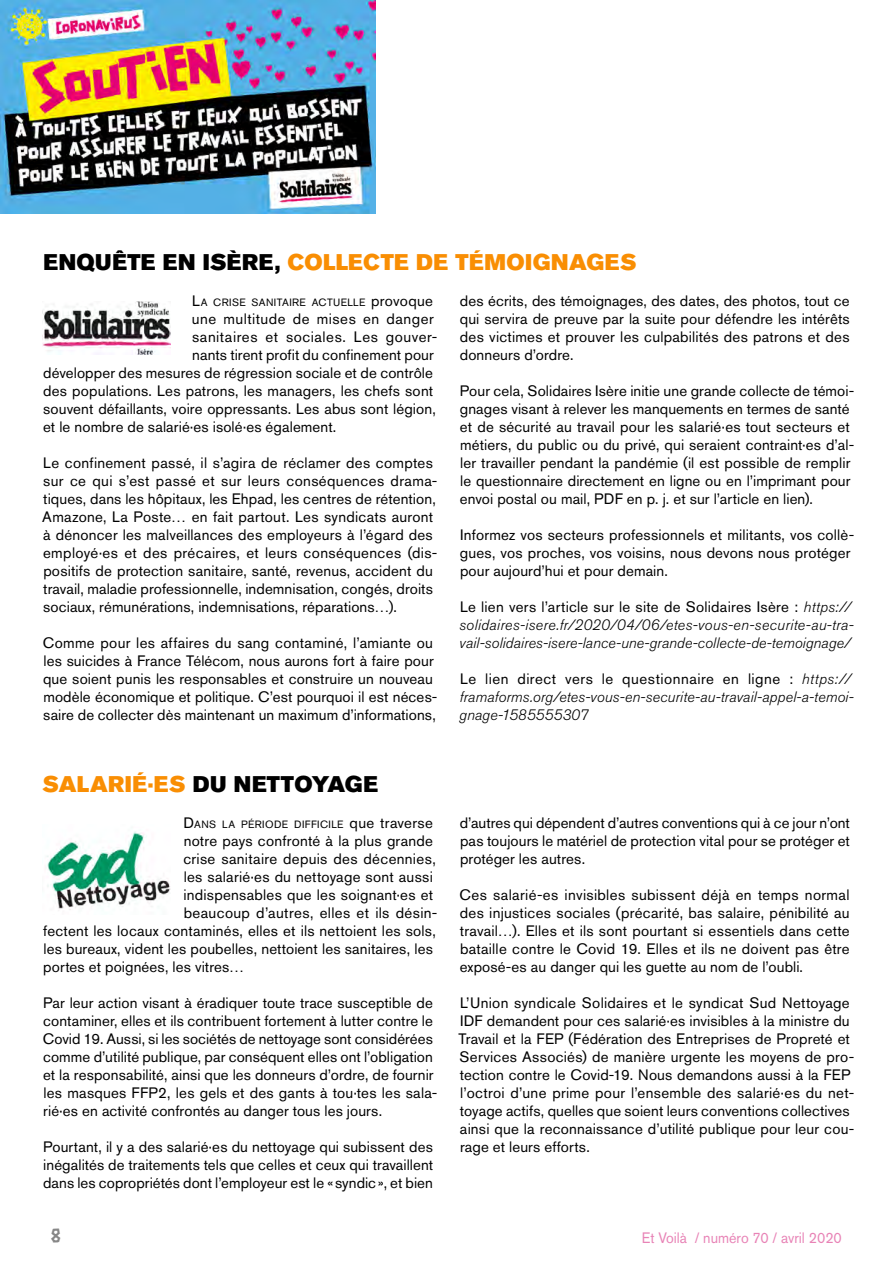
<style>
.page{position:relative;width:893px;height:1263px;background:#fff}
.page>*{position:absolute;margin:0;border:0;box-sizing:border-box;transform-origin:0 0}
.t1{font:22.5px "Akzidenz Grotesk Std Super";letter-spacing:.02em;color:#f98e03}
.t2{font:22.5px "Akzidenz Grotesk Std Super";letter-spacing:.02em;color:#000}
.t3{font:15px/18px "Akzidenz Grotesk Std";letter-spacing:.01em;color:#000}
.t4{font:italic 300 15px/18px "Akzidenz Grotesk Std";letter-spacing:.005em;color:#000}
.t5{font:15px "Akzidenz Grotesk Std";letter-spacing:.04em;color:#000}
.t6{font:15px "Akzidenz Grotesk Std";letter-spacing:.03em;color:#000}
.t7{font:15px "Akzidenz Grotesk Std";color:#e883b6;scale:.95 1}
.t8{font:15px "Scotchlidaires";color:#878787}
.t9{font:10.5px "Akzidenz Grotesk Std";letter-spacing:.04em;color:#000}
.s1{color:#000}
.s2{font-size:15px}
.s3{font-weight:400;font-style:normal}
.s4{color:#f98e03}
</style>
<div class="page">
<img style="left:46px;top:831px;width:124px;height:79px">
<img style="left:43px;top:301px;width:127px;height:54px">
<img style="left:0;top:0;width:375px;height:214px">
<h1 class="t1" style="left:43px;top:249px;width:595px"><span class="s1">ENQUÊTE EN ISÈRE,</span> COLLECTE DE TÉMOIGNAGES</h1>
<p class="t9" style="left:192px;top:296px;width:242px"><span class="s2">L</span>A CRISE SANITAIRE ACTUELLE <span class="s2">provoque</span></p>
<p class="t6" style="left:192px;top:310px;width:243px">une multitude de mises en danger</p>
<p class="t5" style="left:192px;top:328px;width:247px">sanitaires et sociales. Les gouver-</p>
<p class="t3" style="left:192px;top:346px;width:243px">nants tirent profit du confinement pour</p>
<p class="t3" style="left:43px;top:364px;width:391px">développer des mesures de régression sociale et de contrôle</p>
<p class="t3" style="left:43px;top:382px;width:392px">des populations. Les patrons, les managers, les chefs sont</p>
<p class="t3" style="left:43px;top:400px;width:394px">souvent défaillants, voire oppressants. Les abus sont légion,</p>
<p class="t3" style="left:43px;top:418px;width:295px">et le nombre de salarié·es isolé·es également.</p>
<p class="t3" style="left:42px;top:454px;width:397px">Le confinement passé, il s’agira de réclamer des comptes sur ce qui s’est passé et sur leurs conséquences drama&shy;tiques, dans les hôpitaux, les Ehpad, les centres de rétention, Amazone, La Poste… en fait partout. Les syndicats auront à dénoncer les malveillances des employeurs à l’égard des employé·es et des précaires, et leurs conséquences (dis&shy;positifs de protection sanitaire, santé, revenus, accident du travail, maladie professionnelle, indemnisation, congés, droits sociaux, rémunérations, indemnisations, réparations…).</p>
<p class="t3" style="left:43px;top:634px;width:396px">Comme pour les affaires du sang contaminé, l’amiante ou les suicides à France Télécom, nous aurons fort à faire pour que soient punis les responsables et construire un nouveau modèle économique et politique. C’est pourquoi il est néces&shy;saire de collecter dès maintenant un maximum d’informations,</p>
<p class="t3" style="left:460px;top:292px;width:391px;text-align:justify">des écrits, des témoignages, des dates, des photos, tout ce qui servira de preuve par la suite pour défendre les intérêts des victimes et prouver les culpabilités des patrons et des donneurs d’ordre.</p>
<p class="t3" style="left:460px;top:382px;width:396px">Pour cela, Solidaires Isère initie une grande collecte de témoi&shy;gnages visant à relever les manquements en termes de santé et de sécurité au travail pour les salarié·es tout secteurs et métiers, du public ou du privé, qui seraient contraint·es d’al&shy;ler travailler pendant la pandémie (il est possible de remplir le questionnaire directement en ligne ou en l’imprimant pour envoi postal ou mail, PDF en p. j. et sur l’article en lien).</p>
<p class="t3" style="left:460px;top:526px;width:396px">Informez vos secteurs professionnels et militants, vos collè&shy;gues, vos proches, vos voisins, nous devons nous protéger pour aujourd’hui et pour demain.</p>
<p class="t4" style="left:459px;top:598px;width:396px"><span class="s3">Le lien vers l’article sur le site de Solidaires Isère :</span> https:// solidaires-isere.fr/2020/04/06/etes-vous-en-securite-au-tra&shy;vail-solidaires-isere-lance-une-grande-collecte-de-temoignage/</p>
<p class="t4" style="left:459px;top:670px;width:396px"><span class="s3">Le lien direct vers le questionnaire en ligne :</span> https:// framaforms.org/etes-vous-en-securite-au-travail-appel-a-temoi&shy;gnage-1585555307</p>
<h1 class="t2" style="left:43px;top:771px;width:337px"><span class="s4">SALARIÉ·ES</span> DU NETTOYAGE</h1>
<p class="t9" style="left:183px;top:818px;width:251px"><span class="s2">D</span>ANS LA PÉRIODE DIFFICILE <span class="s2">que traverse</span></p>
<p class="t3" style="left:184px;top:832px;width:251px">notre pays confronté à la plus grande</p>
<p class="t3" style="left:183px;top:850px;width:254px">crise sanitaire depuis des décennies,</p>
<p class="t3" style="left:184px;top:868px;width:250px">les salarié·es du nettoyage sont aussi</p>
<p class="t3" style="left:184px;top:886px;width:251px">indispensables que les soignant·es et</p>
<p class="t3" style="left:184px;top:904px;width:255px">beaucoup d’autres, elles et ils désin-</p>
<p class="t3" style="left:43px;top:922px;width:394px">fectent les locaux contaminés, elles et ils nettoient les sols,</p>
<p class="t3" style="left:43px;top:940px;width:391px">les bureaux, vident les poubelles, nettoient les sanitaires, les</p>
<p class="t3" style="left:43px;top:958px;width:202px">portes et poignées, les vitres…</p>
<p class="t3" style="left:43px;top:994px;width:396px">Par leur action visant à éradiquer toute trace susceptible de contaminer, elles et ils contribuent fortement à lutter contre le Covid 19. Aussi, si les sociétés de nettoyage sont considérées comme d’utilité publique, par conséquent elles ont l’obligation et la responsabilité, ainsi que les donneurs d’ordre, de fournir les masques FFP2, les gels et des gants à tou·tes les sala&shy;rié·es en activité confrontés au danger tous les jours.</p>
<p class="t3" style="left:43px;top:1138px;width:392px;text-align:justify">Pourtant, il y a des salarié·es du nettoyage qui subissent des inégalités de traitements tels que celles et ceux qui travaillent dans les copropriétés dont l’employeur est le «syndic», et bien</p>
<p class="t3" style="left:460px;top:814px;width:392px;text-align:justify">d’autres qui dépendent d’autres conventions qui à ce jour n’ont pas toujours le matériel de protection vital pour se protéger et protéger les autres.</p>
<p class="t3" style="left:459px;top:886px;width:392px;text-align:justify">Ces salarié-es invisibles subissent déjà en temps normal des injustices sociales (précarité, bas salaire, pénibilité au travail…). Elles et ils sont pourtant si essentiels dans cette bataille contre le Covid 19. Elles et ils ne doivent pas être exposé-es au danger qui les guette au nom de l’oubli.</p>
<p class="t3" style="left:458px;top:994px;width:397px">L’Union syndicale Solidaires et le syndicat Sud Nettoyage IDF demandent pour ces salarié·es invisibles à la ministre du Travail et la FEP (Fédération des Entreprises de Propreté et Services Associés) de manière urgente les moyens de pro&shy;tection contre le Covid-19. Nous demandons aussi à la FEP l’octroi d’une prime pour l’ensemble des salarié·es du net&shy;toyage actifs, quelles que soient leurs conventions collectives ainsi que la reconnaissance d’utilité publique pour leur cou&shy;rage et leurs efforts.</p>
<p class="t8" style="left:51px;top:1226px;width:11px">8</p>
<p class="t7" style="left:642px;top:1228px;width:212px">Et Voilà / numéro 70 / avril 2020</p>
</div>
